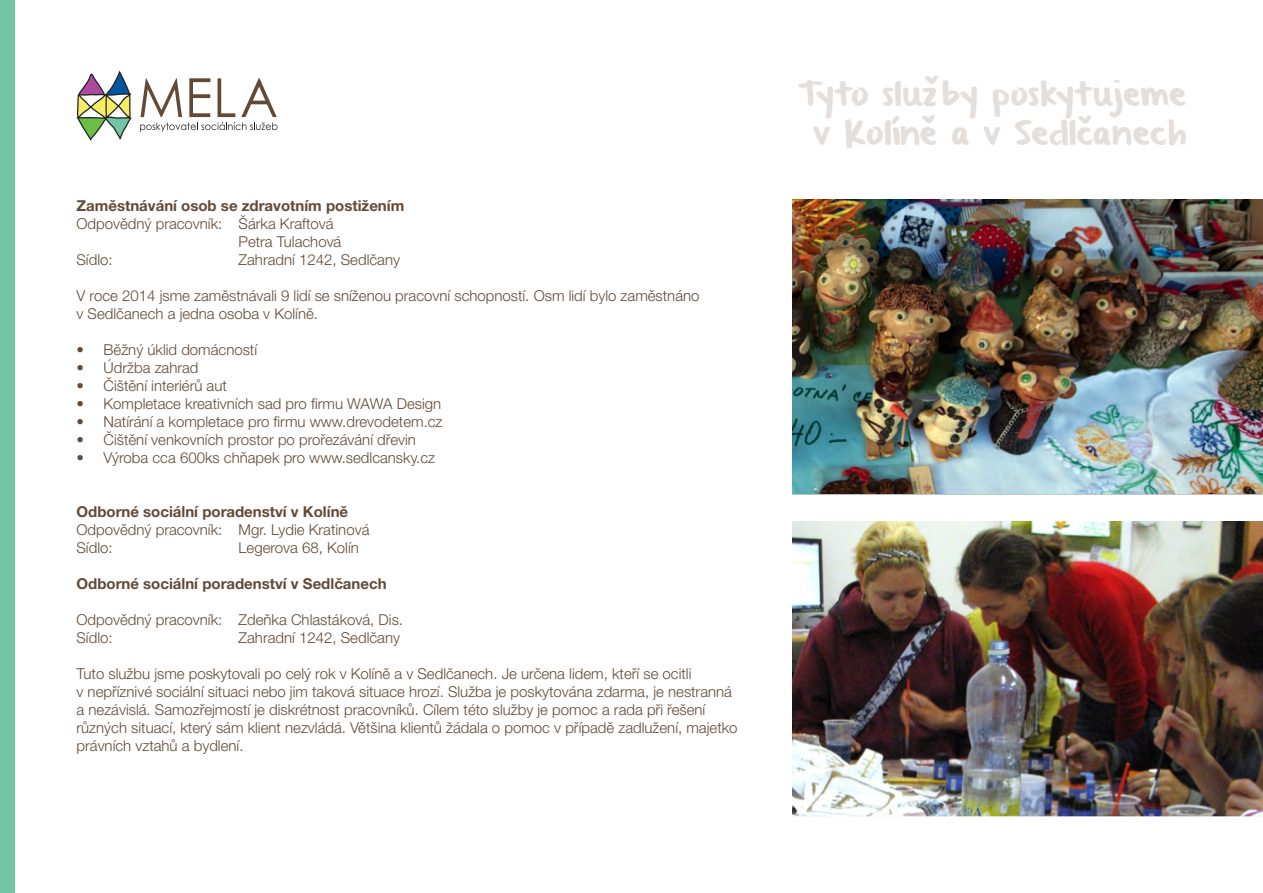
<style>
.page{position:relative;width:1263px;height:893px;background:#fff}
.page>*{position:absolute;margin:0;border:0;box-sizing:border-box;transform-origin:0 0}
.t1{font:27px/39px "From Where You Are";letter-spacing:.015em;color:#e5dfdb;text-align:center}
.t2{font:300 15px/18px "Helvetica Neue LT Pro";color:#624a37}
.t3{font:700 15px "Helvetica Neue LT Pro";color:#624a37}
</style>
<div class="page">
<svg style="left:77px;top:71px;width:55px;height:70px"></svg>
<svg style="left:140px;top:78px;width:137px;height:54px"></svg>
<div style="left:0;top:0;width:15px;height:893px;background:#72c6a3"></div>
<img style="left:792px;top:200px;width:471px;height:294px">
<img style="left:792px;top:522px;width:471px;height:294px">
<p class="t3" style="left:77px;top:196px;width:329px">Zaměstnávání osob se zdravotním postižením</p>
<p class="t2" style="left:77px;top:214px;width:259px">Odpovědný pracovník: Šárka Kraftová</p>
<p class="t2" style="left:239px;top:232px;width:104px">Petra Tulachová</p>
<p class="t2" style="left:77px;top:250px;width:38px">Sídlo:</p>
<p class="t2" style="left:239px;top:250px;width:163px">Zahradní 1242, Sedlčany</p>
<p class="t2" style="left:77px;top:286px;width:624px">V roce 2014 jsme zaměstnávali 9 lidí se sníženou pracovní schopností. Osm lidí bylo zaměstnáno v Sedlčanech a jedna osoba v Kolíně.</p>
<p class="t2" style="left:77px;top:340px;width:182px">• Běžný úklid domácností</p>
<p class="t2" style="left:77px;top:358px;width:124px">• Údržba zahrad</p>
<p class="t2" style="left:77px;top:376px;width:152px">• Čištění interiérů aut</p>
<p class="t2" style="left:77px;top:394px;width:366px">• Kompletace kreativních sad pro firmu WAWA Design</p>
<p class="t2" style="left:77px;top:412px;width:368px">• Natírání a kompletace pro firmu www.drevodetem.cz</p>
<p class="t2" style="left:77px;top:430px;width:341px">• Čištění venkovních prostor po prořezávání dřevin</p>
<p class="t2" style="left:77px;top:448px;width:360px">• Výroba cca 600ks chňapek pro www.sedlcansky.cz</p>
<p class="t3" style="left:77px;top:502px;width:273px">Odborné sociální poradenství v Kolíně</p>
<p class="t2" style="left:77px;top:520px;width:294px">Odpovědný pracovník: Mgr. Lydie Kratinová<br>Sídlo:</p>
<p class="t2" style="left:239px;top:538px;width:122px">Legerova 68, Kolín</p>
<p class="t3" style="left:77px;top:574px;width:311px">Odborné sociální poradenství v Sedlčanech</p>
<p class="t2" style="left:77px;top:610px;width:328px">Odpovědný pracovník: Zdeňka Chlastáková, Dis.<br>Sídlo:</p>
<p class="t2" style="left:239px;top:628px;width:163px">Zahradní 1242, Sedlčany</p>
<p class="t2" style="left:77px;top:664px;width:662px">Tuto službu jsme poskytovali po celý rok v Kolíně a v Sedlčanech. Je určena lidem, kteří se ocitli<br>v nepříznivé sociální situaci nebo jim taková situace hrozí. Služba je poskytována zdarma, je nestranná a nezávislá. Samozřejmostí je diskrétnost pracovníků. Cílem této služby je pomoc a rada při řešení různých situací, který sám klient nezvládá. Většina klientů žádala o pomoc v případě zadlužení, majetko právních vztahů a bydlení.</p>
<h1 class="t1" style="left:798px;top:77px;width:390px">Tyto služby poskytujeme v Kolíně a v Sedlčanech</h1>
</div>
